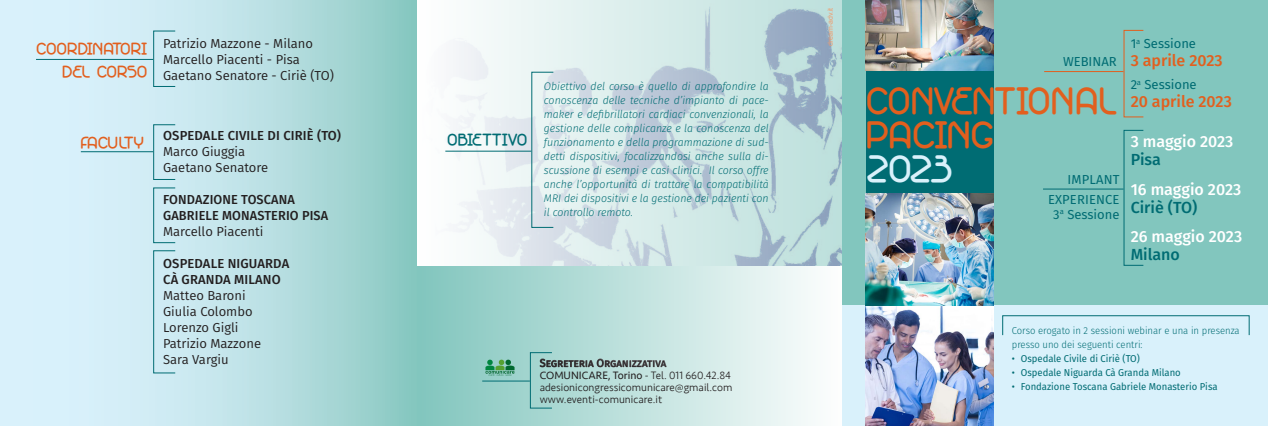
<style>
.page{position:relative;width:1268px;height:426px;background:#fff}
.page>*{position:absolute;margin:0;border:0;box-sizing:border-box;transform-origin:0 0}
.t1{font:34px/34px "Nodelines";letter-spacing:-.045em;color:#e25f1e}
.t2{font:34px "Nodelines";color:#d9f1fb}
.t3{font:500 16px "Fira Sans";color:#fff}
.t4{font:500 16px "Fira Sans";color:#e25f1e}
.t5{font:500 16px "Fira Sans";color:#006c73}
.t6{font:15px/23px "Nodelines";letter-spacing:-.045em;color:#e25f1e;text-align:right}
.t7{font:15px "Nodelines";color:#006c73}
.t8{font:13px/16px "Fira Sans";color:#231f20}
.t9{font:500 13px/16px "Fira Sans";letter-spacing:.01em;color:#231f20}
.t10{font:13px/20px "Fira Sans";color:#006c73}
.t11{font:italic 300 11px/14px "Fira Sans";color:#006c73;text-align:justify;scale:.96 1}
.t12{font:300 11px/12px "Seravek";color:#231f20}
.t13{font:11px "Fira Sans";color:#231f20}
.t14{font:10px "Fira Sans";color:#006c73;scale:.95 1}
.t15{font:300 10px/14px "Fira Sans";color:#006c73;scale:.95 1}
.t16{font:7px "Arial";color:#ef9c6e}
.s1{font-weight:400}
</style>
<div class="page">
<img style="left:445px;top:0;width:397px;height:265px">
<div style="left:417px;top:265px;width:425px;height:160px;background:linear-gradient(to right,#81c5bd,#fdfefe)"></div>
<svg style="left:0;top:0;width:417px;height:425px;background:#bfe3e7"></svg>
<div style="left:842px;top:0;width:425px;height:425px;background:#82c6be"></div>
<div style="left:842px;top:305px;width:425px;height:120px;background:#d9f1fb"></div>
<img style="left:483px;top:358px;width:33px;height:18px">
<svg style="left:539px;top:358px;width:127px;height:9px"></svg>
<hr style="left:1043px;top:71px;width:80px;height:1px;background:#e25f1e">
<hr style="left:1042px;top:188px;width:81px;height:1px;background:#006c73">
<div style="left:1001px;top:315px;width:248px;height:20px;border:1px solid #006c73"></div>
<img style="left:865px;top:305px;width:127px;height:120px">
<div style="left:865px;top:71px;width:127px;height:234px;background:#006c73"></div>
<img style="left:865px;top:193px;width:127px;height:112px">
<div style="left:153px;top:30px;width:23px;height:57px;border:1px solid #006c73"></div>
<hr style="left:36px;top:59px;width:117px;height:1px;background:#006c73">
<div style="left:153px;top:124px;width:23px;height:56px;border:1px solid #006c73"></div>
<hr style="left:81px;top:151px;width:72px;height:1px;background:#006c73">
<div style="left:153px;top:187px;width:23px;height:56px;border:1px solid #006c73"></div>
<div style="left:153px;top:250px;width:23px;height:123px;border:1px solid #006c73"></div>
<img style="left:865px;top:0;width:127px;height:71px">
<hr style="left:445px;top:150px;width:86px;height:1px;background:#006c73">
<div style="left:530px;top:351px;width:22px;height:57px;border:1px solid #006c73"></div>
<hr style="left:482px;top:380px;width:48px;height:1px;background:#006c73">
<h3 class="t6" style="left:36px;top:38px;width:113px">COORDINATORI<br>DEL CORSO</h3>
<p class="t8" style="left:163px;top:35px;width:151px">Patrizio Mazzone - Milano</p>
<p class="t8" style="left:163px;top:51px;width:172px">Marcello Piacenti - Pisa<br>Gaetano Senatore - Ciriè (TO)</p>
<h3 class="t6" style="left:80px;top:131px;width:65px">FACULTY</h3>
<p class="t9" style="left:163px;top:127px;width:179px">OSPEDALE CIVILE DI CIRIÈ (TO)</p>
<p class="t8" style="left:163px;top:143px;width:106px">Marco Giuggia<br>Gaetano Senatore</p>
<p class="t9" style="left:163px;top:191px;width:166px">FONDAZIONE TOSCANA<br>GABRIELE MONASTERIO PISA</p>
<p class="t8" style="left:163px;top:223px;width:102px">Marcello Piacenti</p>
<p class="t9" style="left:163px;top:255px;width:128px">OSPEDALE N IGUARDA<br>CÀ GRANDA MILANO</p>
<p class="t8" style="left:163px;top:287px;width:99px">Matteo Baroni<br>Giulia Colombo<br>Lorenzo Gigli<br>Patrizio Mazzone<br>Sara Vargiu</p>
<h3 class="t7" style="left:447px;top:130px;width:23px">OBIETTIVO</h3>
<p class="t11" style="left:544px;top:79px;width:236px">Obiettivo del corso è quello di approfondire la conoscenza delle tecniche d’impianto di pace&shy;maker e defibrillatori cardiaci convenzionali, la gestione delle complicanze e la conoscenza del funzionamento e della programmazione di sud&shy;detti dispositivi, focalizzandosi anche sulla di&shy;scussione di esempi e casi clinici. Il corso offre anche l’opportunità di trattare la compatibilità MRI dei dispositivi e la gestione dei pazienti con il controllo remoto.</p>
<p class="t13" style="left:539px;top:354px;width:128px">Segreteria Organizzativa</p>
<p class="t12" style="left:539px;top:369px;width:194px"><span class="s1">COMUNICARE, Torino</span> - Tel. 011 660.42.84 adesionicongressicomunicare@gmail.com www.eventi-comunicare.it</p>
<p class="t16" style="left:825px;top:46px;width:40px;rotate:-90deg">dream-adv.it</p>
<p class="t10" style="left:1062px;top:51px;width:47px">WEBINAR</p>
<h1 class="t1" style="left:865px;top:86px;width:254px">CONVENTIONAL<br>PACING</h1>
<h1 class="t2" style="left:865px;top:146px;width:89px">2023</h1>
<p class="t10" style="left:1047px;top:168px;width:73px;text-indent:20px">Implant experi ence</p>
<p class="t10" style="left:1053px;top:203px;width:68px">3<sup>a</sup> Sessione</p>
<p class="t10" style="left:1130px;top:33px;width:67px">1<sup>a</sup> Sessione</p>
<h2 class="t4" style="left:1130px;top:48px;width:93px">3 APRILE 2023</h2>
<p class="t10" style="left:1130px;top:74px;width:68px">2<sup>a</sup> Sessione</p>
<h2 class="t4" style="left:1130px;top:89px;width:103px">20 APRILE 2023</h2>
<h2 class="t3" style="left:1130px;top:129px;width:104px">3 MAGGIO 2023</h2>
<h2 class="t5" style="left:1130px;top:147px;width:32px">PISA</h2>
<h2 class="t3" style="left:1130px;top:176px;width:112px">16 MAGGIO 2023</h2>
<h2 class="t5" style="left:1130px;top:194px;width:68px">CIRIÈ (TO)</h2>
<h2 class="t3" style="left:1130px;top:223px;width:113px">26 MAGGIO 2023</h2>
<h2 class="t5" style="left:1130px;top:241px;width:51px">MILANO</h2>
<p class="t15" style="left:1011px;top:323px;width:241px">Corso erogato in 2 sessioni webinar e una in presenza presso uno dei seguenti centri:</p>
<p class="t14" style="left:1011px;top:350px;width:136px">• Ospedale Civile di Ciriè (TO)</p>
<p class="t14" style="left:1011px;top:364px;width:179px">• Ospedale Niguarda Cà Granda Milano</p>
<p class="t14" style="left:1011px;top:378px;width:218px">• Fondazione Toscana Gabriele Monasterio Pisa</p>
</div>
